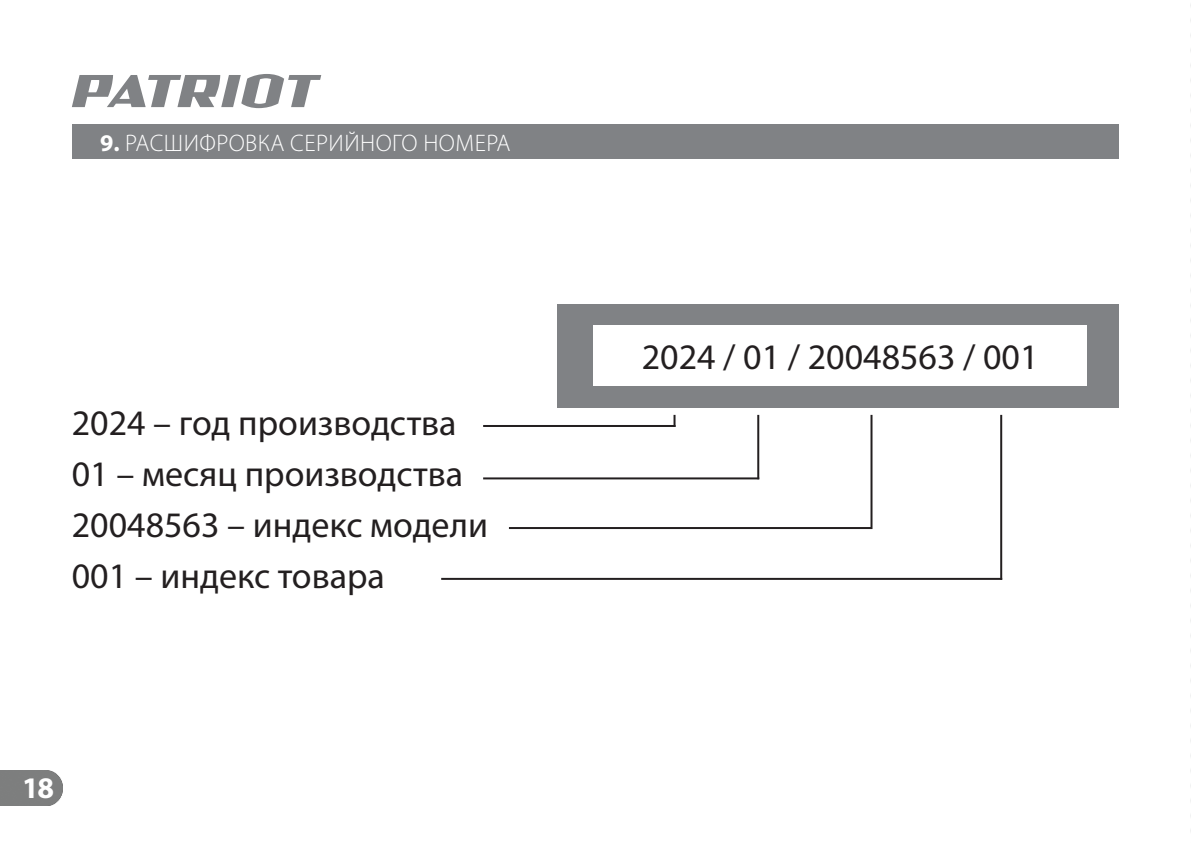
<style>
.page{position:relative;width:1191px;height:843px;background:#fff}
.page>*{position:absolute;margin:0;border:0;box-sizing:border-box;transform-origin:0 0}
.t1{font:36px/51px "Myriad Pro";color:#231f20}
.t2{font:700 30px "Myriad Pro";color:#fff}
.t3{font:300 24px "Myriad Pro";letter-spacing:.02em;color:#fff}
.s1{font-weight:700}
</style>
<div class="page">
<div style="left:0;top:770px;width:62px;height:35px;background:#7d7e7e"></div>
<svg style="left:72px;top:74px;width:249px;height:34px"></svg>
<div style="left:72px;top:125px;width:1046px;height:34px;background:#808285"></div>
<div style="left:557px;top:304px;width:561px;height:104px;background:#808285"></div>
<hr style="left:483px;top:425px;width:192px;height:2px;background:#231f20">
<hr style="left:483px;top:477px;width:276px;height:2px;background:#231f20">
<hr style="left:509px;top:527px;width:362px;height:2px;background:#231f20">
<hr style="left:441px;top:578px;width:561px;height:2px;background:#231f20">
<div style="left:593px;top:325px;width:494px;height:61px;background:#fff"></div>
<svg style="left:673px;top:415px;width:2px;height:10px"></svg>
<hr style="left:757px;top:415px;width:2px;height:64px;background:#231f20">
<hr style="left:870px;top:415px;width:2px;height:114px;background:#231f20">
<hr style="left:1000px;top:415px;width:2px;height:165px;background:#231f20">
<svg style="left:1190px;top:4px;width:1px;height:828px"></svg>
<p class="t3" style="left:100px;top:131px;width:412px"><span class="s1">9.</span> РАСШИФРОВКА СЕРИЙНОГО НОМЕРА</p>
<p class="t1" style="left:72px;top:398px;width:418px">2024 – год производства<br>01 – месяц производства<br>20048563 – индекс модели<br>001 – индекс товара</p>
<p class="t2" style="left:22px;top:773px;width:33px">18</p>
<p class="t1" style="left:642px;top:332px;width:398px">2024 / 01 / 20048563 / 001</p>
</div>
